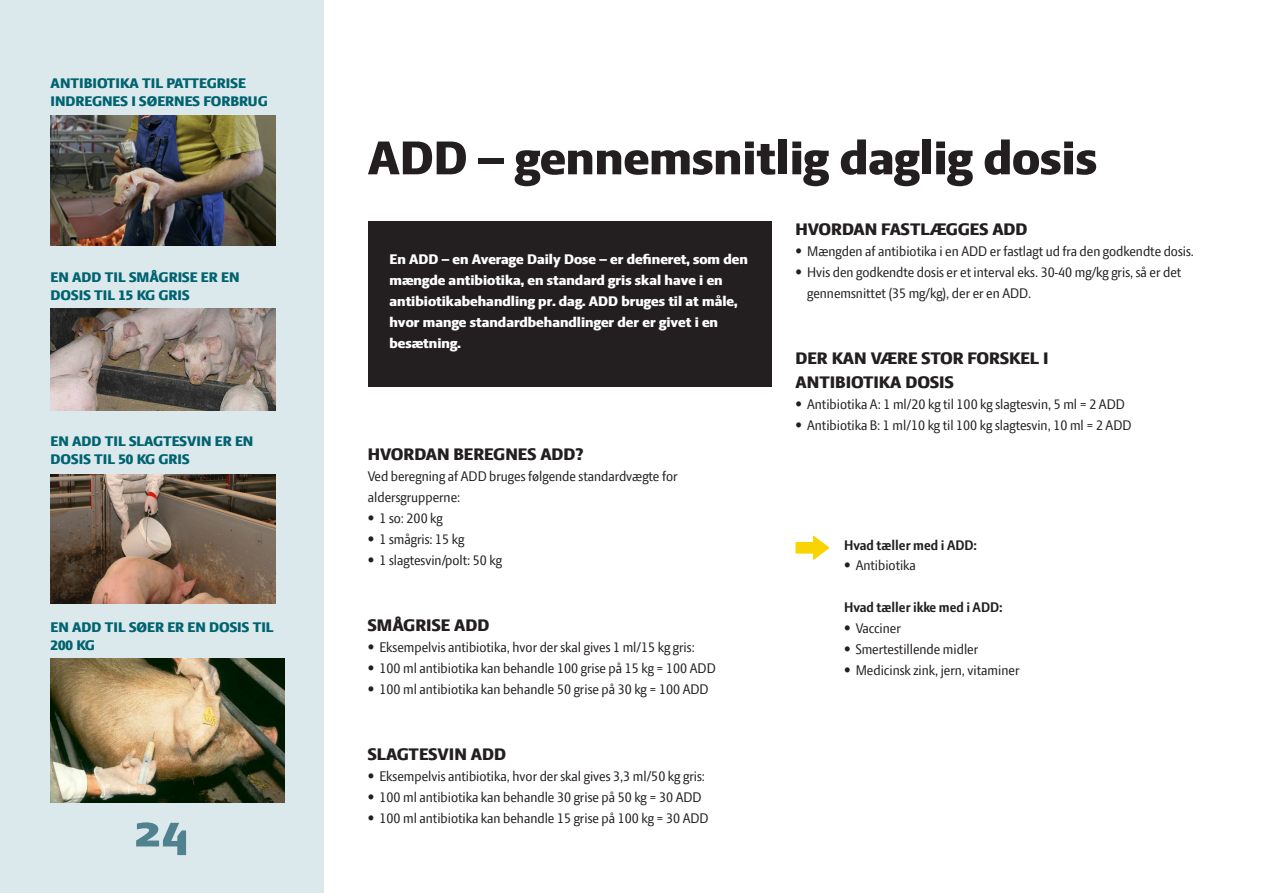
<style>
.page{position:relative;width:1263px;height:893px;background:#fff}
.page>*{position:absolute;margin:0;border:0;box-sizing:border-box;transform-origin:0 0}
.t1{font:800 51px "LF Press Sans";color:#231f20}
.t2{font:800 51px "LF Press Sans";color:#4f818e}
.t3{font:800 18px/24px "LF Press Sans";color:#231f20}
.t4{font:15px/21px "LF Press Sans";color:#231f20;scale:.94 1}
.t5{font:800 15px/21px "LF Press Sans";color:#fff}
.t6{font:800 15px/18px "LF Press Sans";color:#006370}
.t7{font:700 15px "LF Press Sans";color:#231f20;scale:.94 1}
</style>
<div class="page">
<div style="left:0;top:0;width:323px;height:893px;background:#dce9ec"></div>
<div style="left:368px;top:221px;width:403px;height:166px;background:#231f20"></div>
<svg style="left:795px;top:536px;width:34px;height:24px"></svg>
<img style="left:51px;top:116px;width:224px;height:130px">
<img style="left:51px;top:309px;width:224px;height:102px">
<img style="left:51px;top:474px;width:224px;height:130px">
<img style="left:51px;top:659px;width:234px;height:143px">
<p class="t6" style="left:51px;top:74px;width:219px">ANTIBIOTIKA TIL PATTEGRISE<br>INDREGNES I SØERNES FORBRUG</p>
<p class="t6" style="left:51px;top:268px;width:190px">EN ADD TIL SMÅGRISE ER EN<br>DOSIS TIL 15 KG GRIS</p>
<p class="t6" style="left:51px;top:432px;width:204px">EN ADD TIL SLAGTESVIN ER EN<br>DOSIS TIL 50 KG GRIS</p>
<p class="t6" style="left:51px;top:618px;width:225px">EN ADD TIL SØER ER EN DOSIS TIL<br>200 KG</p>
<p class="t2" style="left:135px;top:800px;width:54px">24</p>
<p class="t1" style="left:368px;top:128px;width:731px">ADD – gennemsnitlig daglig dosis</p>
<p class="t5" style="left:389px;top:249px;width:360px">En ADD – en Average Daily Dose – er defineret, som den mængde antibiotika, en standard gris skal have i en antibiotikabehandling pr. dag. ADD bruges til at måle, hvor mange standardbehandlinger der er givet i en besætning.</p>
<p class="t3" style="left:368px;top:442px;width:217px">HVORDAN BEREGNES ADD?</p>
<p class="t4" style="left:368px;top:465px;width:331px">Ved beregning af ADD bruges følgende standardvægte for aldersgrupperne:</p>
<p class="t4" style="left:368px;top:507px;width:81px">• 1 so: 200 kg</p>
<p class="t4" style="left:368px;top:528px;width:104px">• 1 smågris: 15 kg</p>
<p class="t4" style="left:368px;top:549px;width:144px">• 1 slagtesvin/polt: 50 kg</p>
<p class="t3" style="left:368px;top:613px;width:123px">SMÅGRISE ADD</p>
<p class="t4" style="left:368px;top:636px;width:349px">• Eksempelvis antibiotika, hvor der skal gives 1 ml/15 kg gris:</p>
<p class="t4" style="left:368px;top:657px;width:372px">• 100 ml antibiotika kan behandle 100 grise på 15 kg = 100 ADD</p>
<p class="t4" style="left:368px;top:678px;width:364px">• 100 ml antibiotika kan behandle 50 grise på 30 kg = 100 ADD</p>
<p class="t3" style="left:368px;top:742px;width:140px">SLAGTESVIN ADD</p>
<p class="t4" style="left:368px;top:765px;width:360px">• Eksempelvis antibiotika, hvor der skal gives 3,3 ml/50 kg gris:</p>
<p class="t4" style="left:368px;top:786px;width:357px">• 100 ml antibiotika kan behandle 30 grise på 50 kg = 30 ADD</p>
<p class="t4" style="left:368px;top:807px;width:364px">• 100 ml antibiotika kan behandle 15 grise på 100 kg = 30 ADD</p>
<p class="t3" style="left:795px;top:217px;width:233px">HVORDAN FASTLÆGGES ADD</p>
<p class="t4" style="left:795px;top:240px;width:425px">• Mængden af antibiotika i en ADD er fastlagt ud fra den godkendte dosis.</p>
<p class="t4" style="left:807px;top:261px;width:399px;text-indent:-12px">• Hvis den godkendte dosis er et interval eks. 30-40 mg/kg gris, så er det gennemsnittet (35 mg/kg), der er en ADD.</p>
<p class="t3" style="left:795px;top:346px;width:255px">DER KAN VÆRE STOR FORSKEL I<br>ANTIBIOTIKA DOSIS</p>
<p class="t4" style="left:795px;top:393px;width:352px">• Antibiotika A: 1 ml/20 kg til 100 kg slagtesvin, 5 ml = 2 ADD</p>
<p class="t4" style="left:795px;top:414px;width:359px">• Antibiotika B: 1 ml/10 kg til 100 kg slagtesvin, 10 ml = 2 ADD</p>
<p class="t7" style="left:844px;top:537px;width:143px">Hvad tæller med i ADD:</p>
<p class="t4" style="left:844px;top:554px;width:78px">• Antibiotika</p>
<p class="t7" style="left:844px;top:598px;width:170px">Hvad tæller ikke med i ADD:</p>
<p class="t4" style="left:844px;top:617px;width:62px">• Vacciner</p>
<p class="t4" style="left:844px;top:638px;width:144px">• Smertestillende midler</p>
<p class="t4" style="left:844px;top:659px;width:188px">• Medicinsk zink, jern, vitaminer</p>
</div>
